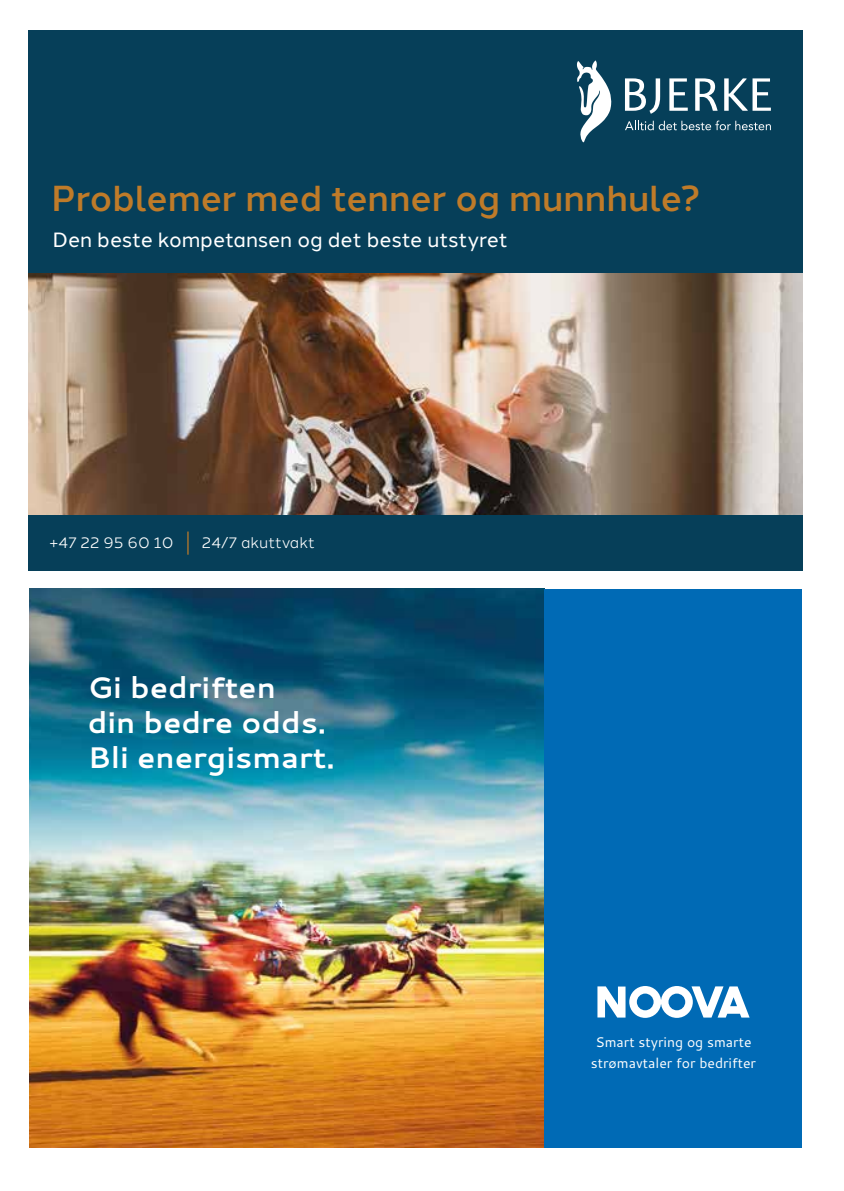
<style>
.page{position:relative;width:844px;height:1191px;background:#fff}
.page>*{position:absolute;margin:0;border:0;box-sizing:border-box;transform-origin:0 0}
.t1{font:500 36.05px "Halcom";color:#bf7b29}
.t2{font:700 29.75px/35px "Cantarell";color:#fff}
.t3{font:20.65px "Halcom";color:#fff}
.t4{font:15.4px "Halcom";color:#fff}
.t5{font:14px/21px "Cantarell";color:#fff;text-align:center}
</style>
<div class="page">
<div style="left:28px;top:30px;width:774px;height:541px;background:#063f59"></div>
<img style="left:28px;top:273px;width:774px;height:241px">
<svg style="left:625px;top:78px;width:35px;height:36px"></svg>
<svg style="left:669px;top:78px;width:18px;height:33px"></svg>
<svg style="left:695px;top:78px;width:22px;height:33px"></svg>
<svg style="left:724px;top:78px;width:46px;height:33px"></svg>
<svg style="left:625px;top:121px;width:145px;height:9px"></svg>
<svg style="left:577px;top:60px;width:34px;height:82px"></svg>
<svg style="left:187px;top:531px;width:1px;height:23px"></svg>
<img style="left:29px;top:589px;width:515px;height:558px">
<div style="left:544px;top:589px;width:257px;height:558px;background:#006ab5"></div>
<svg style="left:597px;top:986px;width:152px;height:32px"></svg>
<h1 class="t1" style="left:51px;top:169px;width:651px">Problemer med tenner og munnhule?</h1>
<h3 class="t3" style="left:52px;top:223px;width:457px">Den beste kompetansen og det beste utstyret</h3>
<p class="t4" style="left:50px;top:531px;width:125px">+47 22 95 60 10</p>
<p class="t4" style="left:202px;top:531px;width:115px">24/7 akuttvakt</p>
<h2 class="t2" style="left:88px;top:669px;width:248px">Gi bedriften<br>din bedre odds.<br>Bli energismart.</h2>
<p class="t5" style="left:590px;top:1031px;width:167px">Smart styring og smarte strømavtaler for bedrifter</p>
</div>
